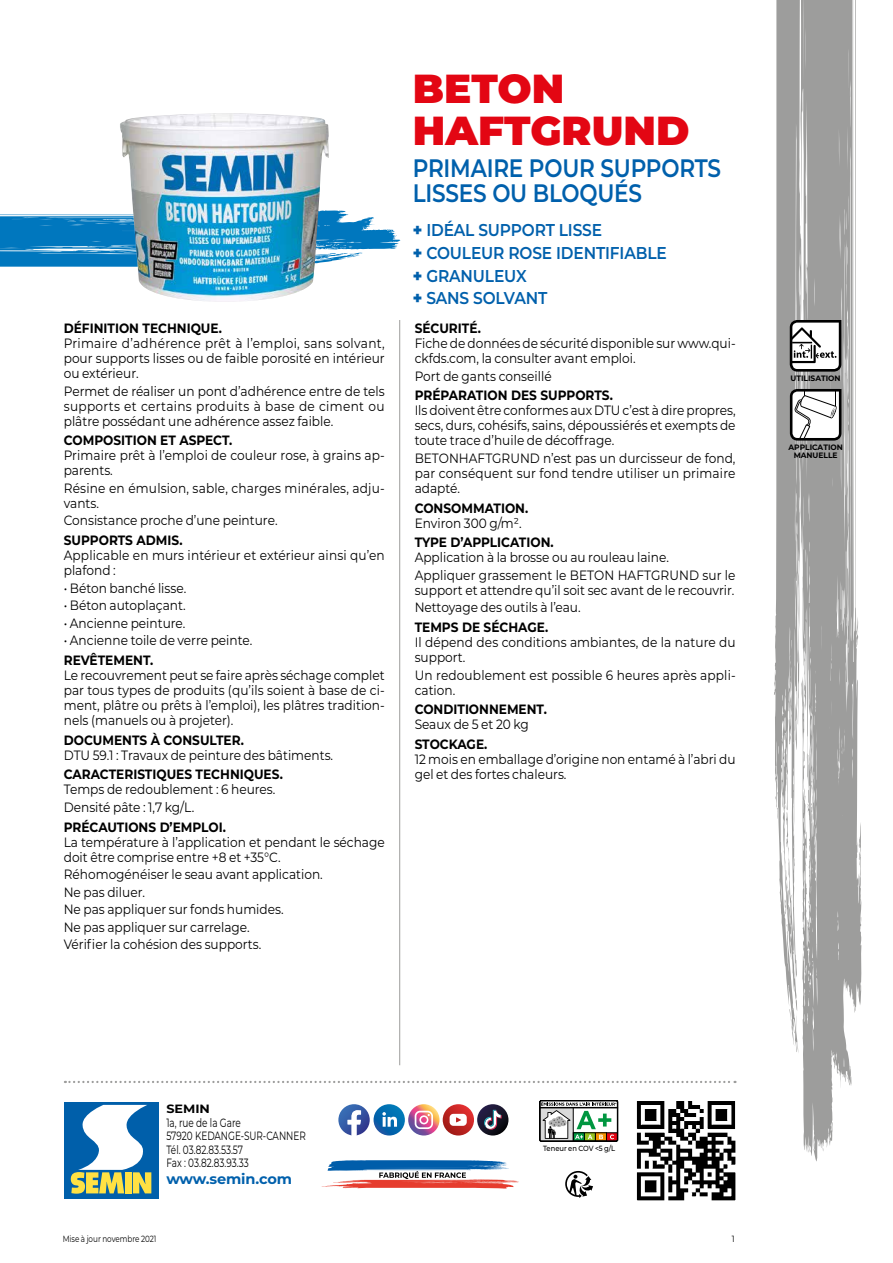
<style>
.page{position:relative;width:893px;height:1263px;background:#fff}
.page>*{position:absolute;margin:0;border:0;box-sizing:border-box;transform-origin:0 0}
.t1{font:900 40.5px/42px "Montserrat";color:#e30613}
.t2{font:600 25.2px/25.5px "Montserrat";letter-spacing:-.01em;color:#0060ac;scale:.86 1}
.t3{font:600 17.1px/22.6px "Montserrat";letter-spacing:-.01em;color:#0060ac;scale:.9 1}
.t4{font:700 14.25px "Montserrat";letter-spacing:-.01em;color:#0060ac}
.t5{font:13.5px/15px "Montserrat";color:#000;scale:.9 1}
.t6{font:700 13.5px "Montserrat";color:#000;scale:.9 1}
.t7{font:12px/13.5px "Montserrat";color:#000;scale:.74 1}
.t8{font:700 12px "Montserrat";color:#000;scale:1.07 1}
.t9{font:9px "Montserrat";color:#000;scale:.8 1}
.t10{font:9px "Montserrat";color:#000;scale:.9 1}
.t11{font:700 7.8px/7.5px "Montserrat";color:#000;text-align:center;scale:.96 1}
.t12{font:500 7.5px "Montserrat";color:#000;scale:.9 1}
.s1{font-weight:900}
</style>
<div class="page">
<svg style="left:0;top:210px;width:400px;height:57px"></svg>
<svg style="left:774px;top:0;width:88px;height:1161px;fill:#9d9d9c"></svg>
<hr style="left:399px;top:320px;width:1px;height:745px;background:#9d9d9c">
<svg style="left:64px;top:1102px;width:95px;height:97px"></svg>
<svg style="left:65px;top:1081px;width:670px;height:2px"></svg>
<svg style="left:321px;top:1160px;width:198px;height:28px"></svg>
<svg style="left:408px;top:1104px;width:31px;height:31px"></svg>
<svg style="left:415px;top:1111px;width:18px;height:18px"></svg>
<svg style="left:338px;top:1104px;width:32px;height:31px"></svg>
<svg style="left:374px;top:1104px;width:31px;height:31px"></svg>
<svg style="left:382px;top:1112px;width:15px;height:15px"></svg>
<svg style="left:477px;top:1104px;width:31px;height:31px"></svg>
<svg style="left:484px;top:1110px;width:18px;height:20px"></svg>
<svg style="left:443px;top:1104px;width:31px;height:31px"></svg>
<svg style="left:450px;top:1114px;width:17px;height:12px"></svg>
<svg style="left:539px;top:1100px;width:79px;height:41px"></svg>
<img style="left:120px;top:113px;width:209px;height:189px">
<svg style="left:565px;top:1171px;width:28px;height:27px"></svg>
<svg style="left:790px;top:320px;width:51px;height:52px"></svg>
<svg style="left:790px;top:389px;width:51px;height:52px"></svg>
<img style="left:636px;top:1101px;width:100px;height:100px">
<p class="t6" style="left:64px;top:319px;width:177px">DÉFINITION TECHNIQUE.</p>
<p class="t5" style="left:64px;top:335px;width:358px;text-align:justify">Primaire d’adhérence prêt à l’emploi, sans solvant, pour supports lisses ou de faible porosité en intérieur ou extérieur.</p>
<p class="t5" style="left:64px;top:383px;width:358px;text-align:justify">Permet de réaliser un pont d’adhérence entre de tels supports et certains produits à base de ciment ou plâtre possédant une adhérence assez faible.</p>
<p class="t6" style="left:64px;top:431px;width:189px">COMPOSITION ET ASPECT.</p>
<p class="t5" style="left:64px;top:447px;width:358px">Primaire prêt à l’emploi de couleur rose, à grains ap&shy;parents.</p>
<p class="t5" style="left:64px;top:480px;width:358px">Résine en émulsion, sable, charges minérales, adju&shy;vants.</p>
<p class="t5" style="left:64px;top:513px;width:239px">Consistance proche d’une peinture.</p>
<p class="t6" style="left:64px;top:531px;width:134px">SUPPORTS ADMIS.</p>
<p class="t5" style="left:64px;top:547px;width:358px">Applicable en murs intérieur et extérieur ainsi qu’en plafond :</p>
<p class="t5" style="left:64px;top:580px;width:138px">• Béton banché lisse.</p>
<p class="t5" style="left:64px;top:597px;width:137px">• Béton autoplaçant.</p>
<p class="t5" style="left:64px;top:615px;width:137px">• Ancienne peinture.</p>
<p class="t5" style="left:64px;top:632px;width:211px">• Ancienne toile de verre peinte.</p>
<p class="t6" style="left:64px;top:650px;width:101px">REVÊTEMENT.</p>
<p class="t5" style="left:64px;top:667px;width:358px;text-align:justify">Le recouvrement peut se faire après séchage complet par tous types de produits (qu’ils soient à base de ci&shy;ment, plâtre ou prêts à l’emploi), les plâtres tradition&shy;nels (manuels ou à projeter).</p>
<p class="t6" style="left:64px;top:730px;width:202px">DOCUMENTS À CONSULTER.</p>
<p class="t5" style="left:64px;top:747px;width:301px">DTU 59.1 : Travaux de peinture des bâtiments.</p>
<p class="t6" style="left:64px;top:765px;width:245px">CARACTERISTIQUES TECHNIQUES.</p>
<p class="t5" style="left:64px;top:780px;width:237px;line-height:17.5px">Temps de redoublement : 6 heures.<br>Densité pâte : 1,7 kg/L.</p>
<p class="t6" style="left:64px;top:817px;width:182px">PRÉCAUTIONS D’EMPLOI.</p>
<p class="t5" style="left:64px;top:834px;width:358px">La température à l’application et pendant le séchage doit être comprise entre +8 et +35°C.</p>
<p class="t5" style="left:64px;top:865px;width:289px;line-height:17.5px">Réhomogénéiser le seau avant application.<br>Ne pas diluer.<br>Ne pas appliquer sur fonds humides.<br>Ne pas appliquer sur carrelage.<br>Vérifier la cohésion des supports.</p>
<h1 class="t1" style="left:413px;top:65px;width:278px">BETON<br>HAFTGRUND</h1>
<h2 class="t2" style="left:413px;top:154px;width:360px">PRIMAIRE POUR SUPPORTS<br>LISSES OU BLOQUÉS</h2>
<p class="t3" style="left:413px;top:218px;width:86px"><span class="s1">+</span> IDÉAL SUPPORT</p>
<p class="t3" style="left:559px;top:218px;width:11px">LISSE</p>
<p class="t3" style="left:413px;top:241px;width:41px"><span class="s1">+</span> COULEUR</p>
<p class="t3" style="left:508px;top:241px;width:13px">ROSE</p>
<p class="t3" style="left:556px;top:241px;width:82px">IDENTI FIABLE</p>
<p class="t3" style="left:413px;top:263px;width:80px"><span class="s1">+</span> GRANULEU</p>
<p class="t3" style="left:413px;top:263px;width:151px;text-indent:103px">X<br><span class="s1">+</span> SANS SOLVANT</p>
<p class="t6" style="left:415px;top:319px;width:75px">SÉCURITÉ.</p>
<p class="t5" style="left:415px;top:335px;width:358px">Fiche de données de sécurité disponible sur www.qui&shy;ckfds.com, la consulter avant emploi.</p>
<p class="t5" style="left:415px;top:368px;width:154px">Port de gants conseillé</p>
<p class="t6" style="left:415px;top:386px;width:39px">PRÉPARATION</p>
<p class="t6" style="left:511px;top:386px;width:11px">DES</p>
<p class="t6" style="left:540px;top:386px;width:11px">SUPPORTS</p>
<p class="t6" style="left:610px;top:386px;width:5px">.</p>
<p class="t5" style="left:415px;top:402px;width:358px;text-align:justify">Ils doivent être conformes aux DTU c’est à dire propres, secs, durs, cohésifs, sains, dépoussiérés et exempts de toute trace d’huile de décoffrage.</p>
<p class="t5" style="left:415px;top:450px;width:358px;text-align:justify">BETONHAFTGRUND n’est pas un durcisseur de fond, par conséquent sur fond tendre utiliser un primaire adapté.</p>
<p class="t6" style="left:415px;top:498px;width:21px">CONSOMMATION</p>
<p class="t6" style="left:525px;top:498px;width:5px">.</p>
<p class="t5" style="left:415px;top:515px;width:120px">Environ 300 g/m².</p>
<p class="t6" style="left:415px;top:533px;width:156px">TYPE D’APPLICATION.</p>
<p class="t5" style="left:415px;top:548px;width:358px;line-height:17.5px">Application à la brosse ou au rouleau laine.<br>Appliquer grassement le BETON HAFTGRUND sur le</p>
<p class="t5" style="left:415px;top:581px;width:357px;line-height:17.5px">support et attendre qu’il soit sec avant de le recouvrir.<br>Nettoyage des outils à l’eau.</p>
<p class="t6" style="left:415px;top:617px;width:106px">TEMPS DE SÉCHA</p>
<p class="t6" style="left:527px;top:617px;width:25px">GE.</p>
<p class="t5" style="left:415px;top:634px;width:358px">Il dépend des conditions ambiantes, de la nature du support.</p>
<p class="t5" style="left:415px;top:667px;width:358px">Un redoublement est possible 6 heures après appli&shy;cation.</p>
<p class="t6" style="left:415px;top:700px;width:148px">CONDITIONNEMENT.</p>
<p class="t5" style="left:415px;top:716px;width:128px">Seaux de 5 et 20 kg</p>
<p class="t6" style="left:415px;top:734px;width:82px">STOCKAGE.</p>
<p class="t5" style="left:415px;top:751px;width:358px">12 mois en emballage d’origine non entamé à l’abri du gel et des fortes chaleurs.</p>
<p class="t11" style="left:791px;top:374px;width:53px">UTILISATION</p>
<p class="t11" style="left:788px;top:443px;width:58px">APPLICATION<br>MANUELLE</p>
<p class="t8" style="left:166px;top:1100px;width:42px">SEMIN</p>
<p class="t7" style="left:166px;top:1115px;width:190px">1a, rue de la Gare<br>57920 KEDANGE-SUR-CANNER<br>Tél. 03.82.83.53.57<br>Fax : 03.82.83.93.33</p>
<p class="t4" style="left:166px;top:1169px;width:127px">WWW.SEMIN.COM</p>
<p class="t12" style="left:543px;top:1143px;width:82px">Teneur en COV &lt;5 g/L</p>
<p class="t9" style="left:63px;top:1233px;width:119px">Mise à jour novembre 2021</p>
<p class="t10" style="left:732px;top:1233px;width:5px">1</p>
</div>
